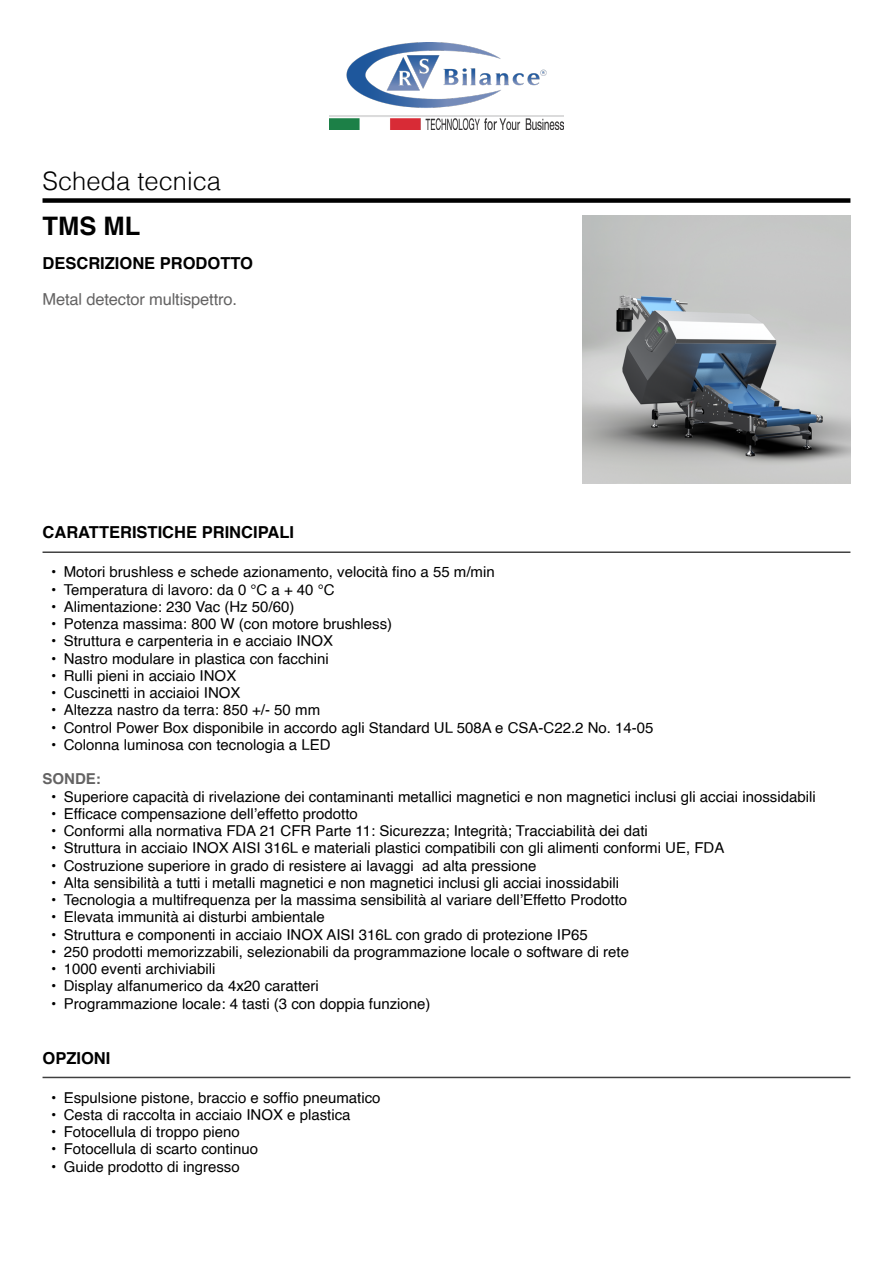
<style>
.page{position:relative;width:893px;height:1263px;background:#fff}
.page>*{position:absolute;margin:0;border:0;box-sizing:border-box;transform-origin:0 0}
.t1{font:300 25.5px "Helvetica";color:#000}
.t2{font:700 25.5px "Helvetica";color:#000}
.t3{font:700 16.5px "Helvetica";color:#000}
.t4{font:16.5px "Helvetica";letter-spacing:-.01em;color:#646363}
.t5{font:15px "Helvetica";color:#000}
.t6{font:700 15px "Helvetica";color:#646363}
</style>
<div class="page">
<div style="left:43px;top:198px;width:807px;height:5px;background:#000"></div>
<hr style="left:43px;top:551px;width:807px;height:2px;background:#000">
<hr style="left:43px;top:1077px;width:807px;height:1px;background:#000">
<img style="left:583px;top:216px;width:267px;height:267px">
<img style="left:330px;top:43px;width:233px;height:86px">
<h1 class="t1" style="left:43px;top:165px;width:180px">Scheda tecnica</h1>
<h1 class="t2" style="left:43px;top:205px;width:99px">TMS ML</h1>
<p class="t3" style="left:43px;top:249px;width:212px">DESCRIZIONE PRODOTTO</p>
<p class="t4" style="left:43px;top:286px;width:196px">Metal detector multispettro.</p>
<p class="t3" style="left:43px;top:519px;width:253px">CARATTERISTICHE PRINCIPALI</p>
<p class="t5" style="left:51px;top:560px;width:445px">• Motori brushless e schede azionamento, velocità fino a 55 m/min</p>
<p class="t5" style="left:51px;top:578px;width:285px">• Temperatura di lavoro: da 0 °C a + 40 °C</p>
<p class="t5" style="left:51px;top:595px;width:245px">• Alimentazione: 230 Vac (Hz 50/60)</p>
<p class="t5" style="left:51px;top:612px;width:343px">• Potenza massima: 800 W (con motore brushless)</p>
<p class="t5" style="left:51px;top:629px;width:284px">• Struttura e carpenteria in e acciaio INOX</p>
<p class="t5" style="left:51px;top:647px;width:279px">• Nastro modulare in plastica con facchini</p>
<p class="t5" style="left:51px;top:664px;width:187px">• Rulli pieni in acciaio INOX</p>
<p class="t5" style="left:51px;top:681px;width:191px">• Cuscinetti in acciaioi INOX</p>
<p class="t5" style="left:51px;top:698px;width:271px">• Altezza nastro da terra: 850 +/- 50 mm</p>
<p class="t5" style="left:51px;top:716px;width:604px">• Control Power Box disponibile in accordo agli Standard UL 508A e CSA-C22.2 No. 14-05</p>
<p class="t5" style="left:51px;top:733px;width:281px">• Colonna luminosa con tecnologia a LED</p>
<p class="t6" style="left:43px;top:767px;width:60px">SONDE:</p>
<p class="t5" style="left:51px;top:785px;width:766px">• Superiore capacità di rivelazione dei contaminanti metallici magnetici e non magnetici inclusi gli acciai inossidabili</p>
<p class="t5" style="left:51px;top:802px;width:308px">• Efficace compensazione dell’effetto prodotto</p>
<p class="t5" style="left:51px;top:819px;width:598px">• Conformi alla normativa FDA 21 CFR Parte 11: Sicurezza; Integrità; Tracciabilità dei dati</p>
<p class="t5" style="left:51px;top:836px;width:675px">• Struttura in acciaio INOX AISI 316L e materiali plastici compatibili con gli alimenti conformi UE, FDA</p>
<p class="t5" style="left:51px;top:854px;width:487px">• Costruzione superiore in grado di resistere ai lavaggi ad alta pressione</p>
<p class="t5" style="left:51px;top:871px;width:569px">• Alta sensibilità a tutti i metalli magnetici e non magnetici inclusi gli acciai inossidabili</p>
<p class="t5" style="left:51px;top:888px;width:578px">• Tecnologia a multifrequenza per la massima sensibilità al variare dell’Effetto Prodotto</p>
<p class="t5" style="left:51px;top:905px;width:275px">• Elevata immunità ai disturbi ambientale</p>
<p class="t5" style="left:51px;top:923px;width:538px">• Struttura e componenti in acciaio INOX AISI 316L con grado di protezione IP65</p>
<p class="t5" style="left:51px;top:940px;width:579px">• 250 prodotti memorizzabili, selezionabili da programmazione locale o software di rete</p>
<p class="t5" style="left:51px;top:957px;width:166px">• 1000 eventi archiviabili</p>
<p class="t5" style="left:51px;top:974px;width:269px">• Display alfanumerico da 4x20 caratteri</p>
<p class="t5" style="left:51px;top:992px;width:381px">• Programmazione locale: 4 tasti (3 con doppia funzione)</p>
<p class="t3" style="left:43px;top:1044px;width:69px">OPZIONI</p>
<p class="t5" style="left:51px;top:1086px;width:331px">• Espulsione pistone, braccio e soffio pneumatico</p>
<p class="t5" style="left:51px;top:1103px;width:301px">• Cesta di raccolta in acciaio INOX e plastica</p>
<p class="t5" style="left:51px;top:1120px;width:190px">• Fotocellula di troppo pieno</p>
<p class="t5" style="left:51px;top:1137px;width:208px">• Fotocellula di scarto continuo</p>
<p class="t5" style="left:51px;top:1155px;width:190px">• Guide prodotto di ingresso</p>
</div>
